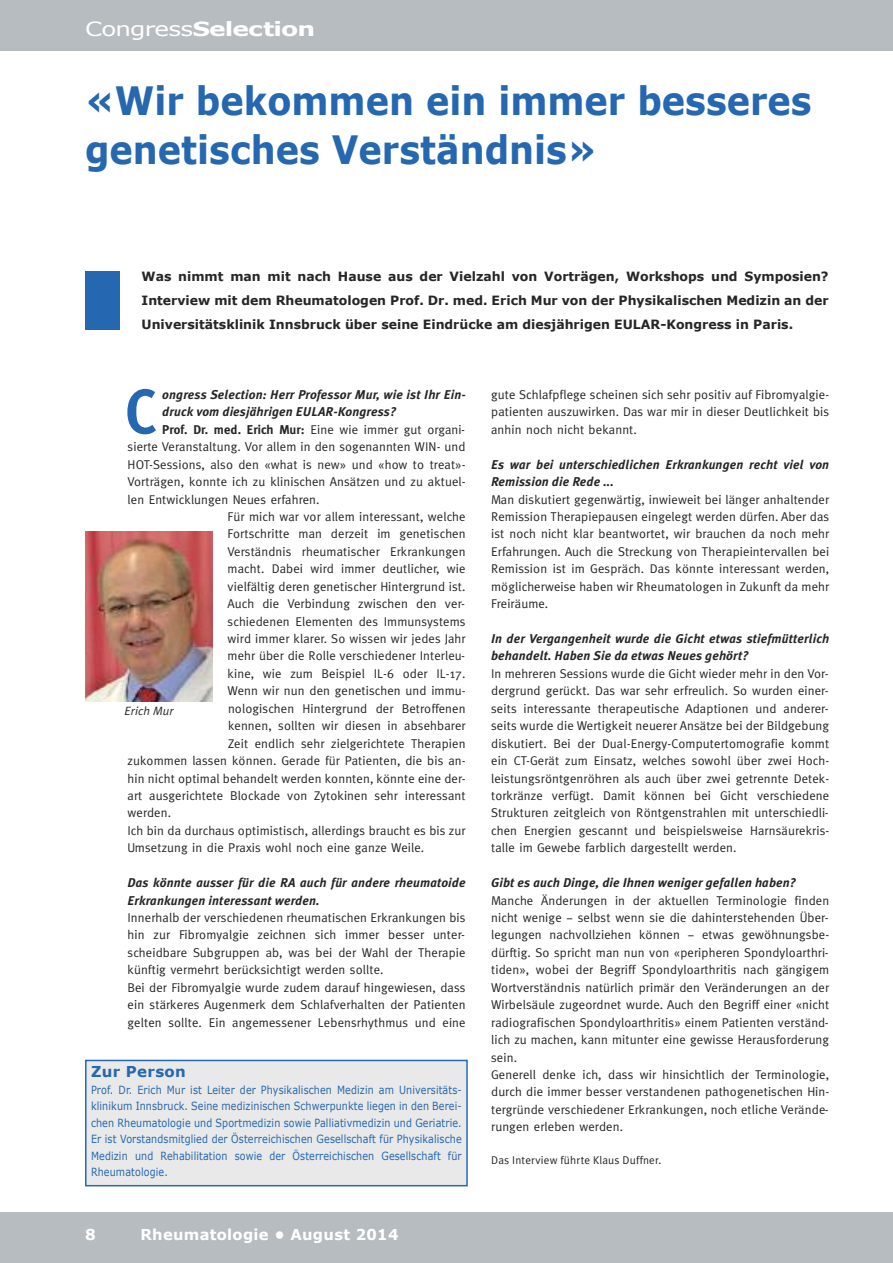
<style>
.page{position:relative;width:893px;height:1263px;background:#fff}
.page>*{position:absolute;margin:0;border:0;box-sizing:border-box;transform-origin:0 0}
.t1{font:700 63px "Meta Plus";color:#2567b0;scale:.9 1}
.t2{font:700 39px/48.8px "Verdana";color:#2567b0;scale:.9 1}
.t3{font:700 19.5px "Verdana";letter-spacing:-.035em;color:#fff;scale:1.28 1}
.t4{font:700 15px "Verdana";letter-spacing:.02em;color:#fff}
.t5{font:700 15px "Verdana";letter-spacing:.02em;color:#2567b0}
.t6{font:12.75px/17.4px "Meta Plus";letter-spacing:.01em;color:#272627;text-align:justify}
.t7{font:italic 700 12.75px/17.4px "Meta Plus";letter-spacing:.01em;color:#272627}
.t8{font:700 12.75px/24px "Verdana";color:#272627;text-align:justify}
.t9{font:italic 12px "Meta Plus Normal";letter-spacing:.015em;color:#272627}
.t10{font:11.25px/16.5px "Verdana";letter-spacing:.015em;color:#2567b0;text-align:justify;scale:.85 1}
.t11{font:11.25px "Meta Plus Normal";letter-spacing:.015em;color:#272627}
.s1{font-weight:400}
.s2{font-weight:700}
</style>
<div class="page">
<div style="left:0;top:0;width:893px;height:51px;background:#b6bcc0"></div>
<div style="left:0;top:1212px;width:893px;height:51px;background:#b6bcc0"></div>
<div style="left:87px;top:1061px;width:379px;height:124px;background:#e9e9e9"></div>
<div style="left:85px;top:1060px;width:383px;height:126px;border:2px solid #2567b0"></div>
<img style="left:85px;top:531px;width:128px;height:171px">
<div style="left:85px;top:271px;width:34px;height:58px;background:#2567b0"></div>
<h3 class="t3" style="left:85px;top:17px;width:181px"><span class="s1">Congress</span>Selection</h3>
<h2 class="t2" style="left:85px;top:75px;width:809px">«Wir bekommen ein immer besseres genetisches Verständnis»</h2>
<p class="t8" style="left:142px;top:264px;width:689px">Was nimmt man mit nach Hause aus der Vielzahl von Vorträgen, Workshops und Symposien?<br>Interview mit dem Rheumatologen Prof. Dr. med. Erich Mur von der Physikalischen Medizin an der Universitätsklinik Innsbruck über seine Eindrücke am diesjährigen EULAR-Kongress in Paris.</p>
<h1 class="t1" style="left:125px;top:375px;width:36px">C</h1>
<p class="t7" style="left:162px;top:386px;width:305px">ongress Selection: Herr Professor Mur, wie ist Ihr Ein-</p>
<p class="t7" style="left:162px;top:403px;width:235px">druck vom diesjährigen EULAR-Kongress?</p>
<p class="t6" style="left:162px;top:421px;width:304px"><span class="s2">Prof. Dr. med. Erich Mur:</span> Eine wie immer gut organi-</p>
<p class="t6" style="left:128px;top:438px;width:340px">sierte Veranstaltung. Vor allem in den sogenannten WIN- und</p>
<p class="t6" style="left:128px;top:456px;width:340px">HOT-Sessions, also den «what is new» und «how to treat»-</p>
<p class="t6" style="left:128px;top:473px;width:340px">Vorträgen, konnte ich zu klinischen Ansätzen und zu aktuel-</p>
<p class="t6" style="left:128px;top:490px;width:194px">len Entwicklungen Neues erfahren.</p>
<p class="t6" style="left:228px;top:508px;width:239px">Für mich war vor allem interessant, welche</p>
<p class="t6" style="left:228px;top:525px;width:240px">Fortschritte man derzeit im genetischen</p>
<p class="t6" style="left:228px;top:543px;width:240px">Verständnis rheumatischer Erkrankungen</p>
<p class="t6" style="left:228px;top:560px;width:239px">macht. Dabei wird immer deutlicher, wie</p>
<p class="t6" style="left:228px;top:578px;width:239px">vielfältig deren genetischer Hintergrund ist.</p>
<p class="t6" style="left:228px;top:595px;width:239px">Auch die Verbindung zwischen den ver-</p>
<p class="t6" style="left:228px;top:612px;width:240px">schiedenen Elementen des Immunsystems</p>
<p class="t6" style="left:228px;top:630px;width:240px">wird immer klarer. So wissen wir jedes Jahr</p>
<p class="t6" style="left:228px;top:647px;width:239px">mehr über die Rolle verschiedener Interleu-</p>
<p class="t6" style="left:228px;top:665px;width:239px">kine, wie zum Beispiel IL-6 oder IL-17.</p>
<p class="t6" style="left:228px;top:682px;width:240px">Wenn wir nun den genetischen und immu-</p>
<p class="t6" style="left:228px;top:700px;width:239px">nologischen Hintergrund der Betroffenen</p>
<p class="t6" style="left:228px;top:717px;width:239px">kennen, sollten wir diesen in absehbarer</p>
<p class="t6" style="left:228px;top:734px;width:239px">Zeit endlich sehr zielgerichtete Therapien</p>
<p class="t6" style="left:128px;top:752px;width:340px">zukommen lassen können. Gerade für Patienten, die bis an-</p>
<p class="t6" style="left:128px;top:769px;width:339px">hin nicht optimal behandelt werden konnten, könnte eine der-</p>
<p class="t6" style="left:128px;top:787px;width:340px">art ausgerichtete Blockade von Zytokinen sehr interessant</p>
<p class="t6" style="left:128px;top:804px;width:45px">werden.</p>
<p class="t6" style="left:128px;top:822px;width:340px">Ich bin da durchaus optimistisch, allerdings braucht es bis zur</p>
<p class="t6" style="left:128px;top:839px;width:298px">Umsetzung in die Praxis wohl noch eine ganze Weile.</p>
<p class="t7" style="left:128px;top:874px;width:340px">Das könnte ausser für die RA auch für andere rheumatoide<br>Erkrankungen interessant werden.</p>
<p class="t6" style="left:128px;top:909px;width:340px;text-align:left">Innerhalb der verschiedenen rheumatischen Erkrankungen bis hin zur Fibromyalgie zeichnen sich immer besser unter&shy;scheidbare Subgruppen ab, was bei der Wahl der Therapie künftig vermehrt berücksichtigt werden sollte.<br>Bei der Fibromyalgie wurde zudem darauf hingewiesen, dass ein stärkeres Augenmerk dem Schlafverhalten der Patienten gelten sollte. Ein angemessener Lebensrhythmus und eine</p>
<p class="t9" style="left:125px;top:704px;width:50px">Erich Mur</p>
<p class="t5" style="left:91px;top:1062px;width:96px">Zur Person</p>
<p class="t10" style="left:91px;top:1081px;width:438px">Prof. Dr. Erich Mur ist Leiter der Physikalischen Medizin am Universitäts&shy;klinikum Innsbruck. Seine medizinischen Schwerpunkte liegen in den Berei&shy;chen Rheumatologie und Sportmedizin sowie Palliativmedizin und Geriatrie.<br>Er ist Vorstandsmitglied der Österreichischen Gesellschaft für Physikalische Medizin und Rehabilitation sowie der Österreichischen Gesellschaft für Rheumatologie.</p>
<p class="t4" style="left:85px;top:1225px;width:12px">8</p>
<p class="t4" style="left:140px;top:1225px;width:260px">Rheumatologie • August 2014</p>
<p class="t6" style="left:491px;top:386px;width:340px">gute Schlafpflege scheinen sich sehr positiv auf Fibromyalgie&shy;patienten auszuwirken. Das war mir in dieser Deutlichkeit bis anhin noch nicht bekannt.</p>
<p class="t7" style="left:491px;top:456px;width:340px">Es war bei unterschiedlichen Erkrankungen recht viel von<br>Remission die Rede ...</p>
<p class="t6" style="left:491px;top:490px;width:340px">Man diskutiert gegenwärtig, inwieweit bei länger anhaltender Remission Therapiepausen eingelegt werden dürfen. Aber das ist noch nicht klar beantwortet, wir brauchen da noch mehr Erfahrungen. Auch die Streckung von Therapieintervallen bei Remission ist im Gespräch. Das könnte interessant werden, möglicherweise haben wir Rheumatologen in Zukunft da mehr Freiräume.</p>
<p class="t7" style="left:491px;top:630px;width:340px">In der Vergangenheit wurde die Gicht etwas stiefmütterlich behandelt. Haben Sie da etwas Neues gehört?</p>
<p class="t6" style="left:491px;top:665px;width:340px">In mehreren Sessions wurde die Gicht wieder mehr in den Vor&shy;dergrund gerückt. Das war sehr erfreulich. So wurden einer&shy;seits interessante therapeutische Adaptionen und anderer&shy;seits wurde die Wertigkeit neuerer Ansätze bei der Bildgebung diskutiert. Bei der Dual-Energy-Computertomografie kommt ein CT-Gerät zum Einsatz, welches sowohl über zwei Hoch&shy;leistungsröntgenröhren als auch über zwei getrennte Detek&shy;torkränze verfügt. Damit können bei Gicht verschiedene Strukturen zeitgleich von Röntgenstrahlen mit unterschiedli&shy;chen Energien gescannt und beispielsweise Harnsäurekris&shy;talle im Gewebe farblich dargestellt werden.</p>
<p class="t7" style="left:491px;top:874px;width:306px">Gibt es auch Dinge, die Ihnen weniger gefallen haben?</p>
<p class="t6" style="left:491px;top:891px;width:340px;text-align:left">Manche Änderungen in der aktuellen Terminologie finden nicht wenige − selbst wenn sie die dahinterstehenden Über&shy;legungen nachvollziehen können − etwas gewöhnungsbe&shy;dürftig. So spricht man nun von «peripheren Spondyloarthri&shy;tiden», wobei der Begriff Spondyloarthritis nach gängigem Wortverständnis natürlich primär den Veränderungen an der Wirbelsäule zugeordnet wurde. Auch den Begriff einer «nicht radiografischen Spondyloarthritis» einem Patienten verständ&shy;lich zu machen, kann mitunter eine gewisse Herausforderung sein.<br>Generell denke ich, dass wir hinsichtlich der Terminologie, durch die immer besser verstandenen pathogenetischen Hin&shy;tergründe verschiedener Erkrankungen, noch etliche Verände&shy;rungen erleben werden.</p>
<p class="t11" style="left:491px;top:1153px;width:172px">Das Interview führte Klaus Duffner.</p>
</div>
